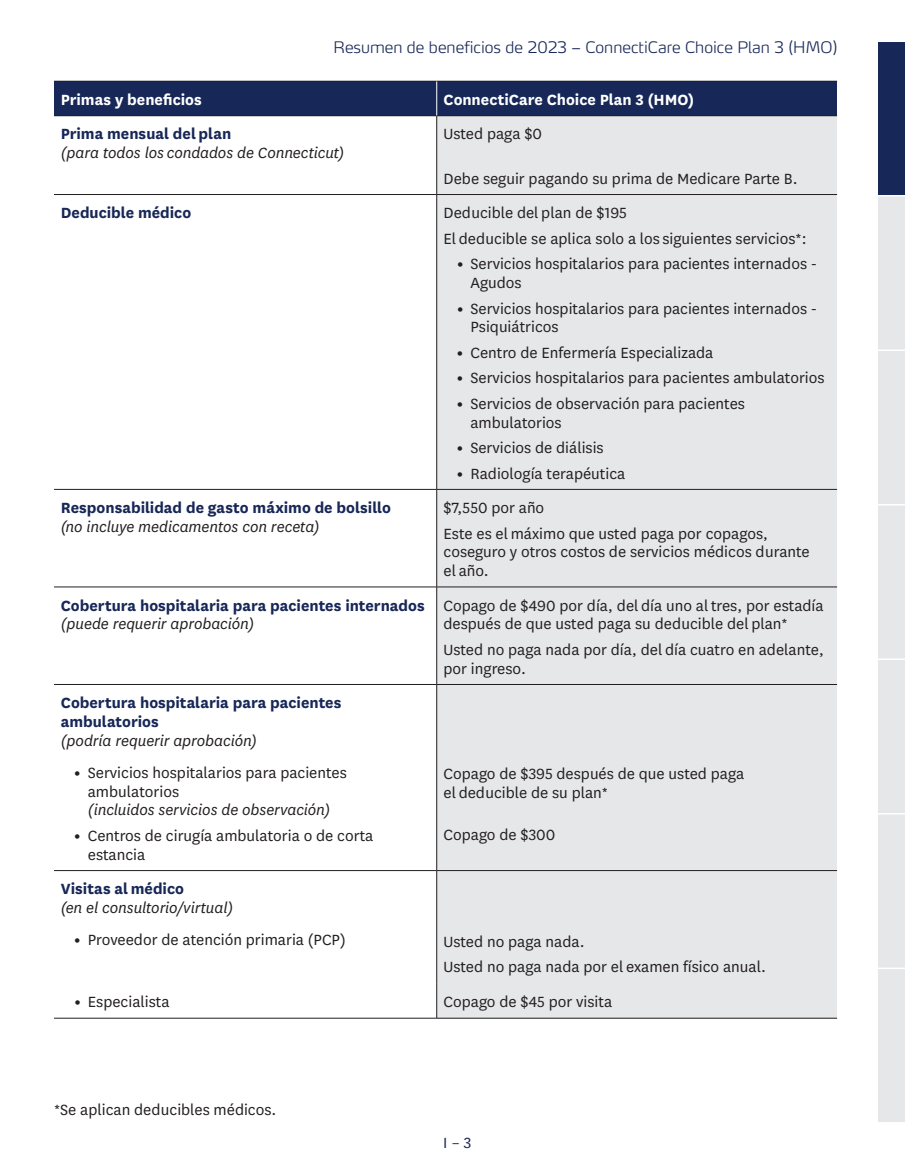
<style>
.page{position:relative;width:905px;height:1175px;background:#fff}
.page>*{position:absolute;margin:0;border:0;box-sizing:border-box;transform-origin:0 0}
.t1{font:17.25px/18.8px "National";color:#231f20}
.t2{font:700 17.25px/18.8px "National";color:#172757}
.t3{font:italic 17.25px "National";letter-spacing:-.005em;color:#231f20}
.t4{font:700 17.25px "National";color:#fff}
.t5{font:17.25px "National";color:#172757}
.t6{font:300 expanded 15.75px "Max Pro";color:#172757}
.s1{font-weight:800}
.s2{font-style:italic}
</style>
<div class="page">
<div style="left:878px;top:41px;width:26px;height:155px;background:#172757"></div>
<hr style="left:878px;top:40px;width:26px;height:2px;background:#fff">
<div style="left:878px;top:195px;width:26px;height:927px;background:#e6e7e9"></div>
<div style="left:436px;top:116px;width:401px;height:78px;background:#e6e7e9"></div>
<div style="left:436px;top:194px;width:401px;height:295px;background:#e6e7e9"></div>
<div style="left:436px;top:489px;width:401px;height:98px;background:#e6e7e9"></div>
<div style="left:436px;top:587px;width:401px;height:97px;background:#e6e7e9"></div>
<div style="left:436px;top:684px;width:401px;height:186px;background:#e6e7e9"></div>
<div style="left:436px;top:870px;width:401px;height:113px;background:#e6e7e9"></div>
<div style="left:436px;top:983px;width:401px;height:35px;background:#e6e7e9"></div>
<div style="left:436px;top:81px;width:401px;height:35px;background:#172757"></div>
<div style="left:54px;top:81px;width:382px;height:35px;background:#172757"></div>
<hr style="left:54px;top:115px;width:382px;height:1px;background:#231f20">
<hr style="left:436px;top:115px;width:401px;height:1px;background:#231f20">
<hr style="left:436px;top:116px;width:1px;height:78px;background:#231f20">
<hr style="left:54px;top:194px;width:382px;height:1px;background:#231f20">
<hr style="left:436px;top:194px;width:401px;height:1px;background:#231f20">
<hr style="left:436px;top:195px;width:1px;height:294px;background:#231f20">
<hr style="left:54px;top:489px;width:382px;height:1px;background:#231f20">
<hr style="left:436px;top:489px;width:401px;height:1px;background:#231f20">
<hr style="left:436px;top:489px;width:1px;height:98px;background:#231f20">
<hr style="left:54px;top:586px;width:382px;height:1px;background:#231f20">
<hr style="left:436px;top:586px;width:401px;height:1px;background:#231f20">
<hr style="left:436px;top:587px;width:1px;height:97px;background:#231f20">
<hr style="left:54px;top:684px;width:382px;height:1px;background:#231f20">
<hr style="left:436px;top:684px;width:401px;height:1px;background:#231f20">
<hr style="left:436px;top:684px;width:1px;height:186px;background:#231f20">
<hr style="left:54px;top:870px;width:382px;height:1px;background:#231f20">
<hr style="left:436px;top:870px;width:401px;height:1px;background:#231f20">
<hr style="left:436px;top:870px;width:1px;height:113px;background:#231f20">
<hr style="left:436px;top:983px;width:1px;height:35px;background:#231f20">
<hr style="left:436px;top:81px;width:401px;height:1px;background:#231f20">
<hr style="left:54px;top:81px;width:382px;height:1px;background:#231f20">
<hr style="left:436px;top:81px;width:1px;height:35px;background:#fff">
<hr style="left:54px;top:1018px;width:382px;height:1px;background:#231f20">
<hr style="left:436px;top:1018px;width:401px;height:1px;background:#231f20">
<p class="t6" style="left:333px;top:34px;width:505px">Resumen de beneficios de 2023 – ConnectiCare Choice Plan 3 (HMO)</p>
<p class="t4" style="left:61px;top:87px;width:143px">Primas y beneficios</p>
<p class="t4" style="left:443px;top:87px;width:252px">ConnectiCare Choice Plan 3 (HMO)</p>
<p class="t2" style="left:61px;top:123px;width:172px">Prima mensual del plan</p>
<p class="t3" style="left:61px;top:142px;width:285px">(para todos los condados de Connecticut)</p>
<p class="t1" style="left:443px;top:124px;width:100px">Usted paga $0</p>
<p class="t1" style="left:443px;top:168px;width:355px">Debe seguir pagando su prima de Medicare Parte B.</p>
<p class="t2" style="left:61px;top:202px;width:132px">Deducible médico</p>
<p class="t1" style="left:443px;top:203px;width:185px">Deducible del plan de $195</p>
<p class="t1" style="left:443px;top:228px;width:364px">El deducible se aplica solo a los siguientes servicios*:</p>
<p class="t1" style="left:470px;top:254px;width:348px;text-indent:-14px"><span class="s1">•</span> Servicios hospitalarios para pacientes internados -<br>Agudos</p>
<p class="t1" style="left:470px;top:298px;width:348px;text-indent:-13px"><span class="s1">•</span> Servicios hospitalarios para pacientes internados -<br>Psiquiátricos</p>
<p class="t1" style="left:457px;top:342px;width:258px"><span class="s1">•</span> Centro de Enfermería Especializada</p>
<p class="t1" style="left:457px;top:368px;width:369px"><span class="s1">•</span> Servicios hospitalarios para pacientes ambulatorios</p>
<p class="t1" style="left:470px;top:393px;width:276px;text-indent:-13px"><span class="s1">•</span> Servicios de observación para pacientes ambulatorios</p>
<p class="t1" style="left:457px;top:437px;width:148px"><span class="s1">•</span> Servicios de diálisis</p>
<p class="t1" style="left:457px;top:463px;width:170px"><span class="s1">•</span> Radiología terapéutica</p>
<p class="t2" style="left:61px;top:497px;width:332px">Responsabilidad de gasto máximo de bolsillo</p>
<p class="t3" style="left:61px;top:516px;width:260px">(no incluye medicamentos con receta)</p>
<p class="t1" style="left:443px;top:497px;width:102px">$7,550 por año</p>
<p class="t1" style="left:443px;top:523px;width:368px">Este es el máximo que usted paga por copagos, coseguro y otros costos de servicios médicos durante el año.</p>
<p class="t2" style="left:61px;top:594px;width:365px">Cobertura hospitalaria para pacientes internados</p>
<p class="t3" style="left:61px;top:613px;width:195px">(puede requerir aprobación)</p>
<p class="t2" style="left:61px;top:692px;width:282px">Cobertura hospitalaria para pacientes ambulatorios</p>
<p class="t3" style="left:61px;top:729px;width:198px">(podría requerir aprobación)</p>
<p class="t1" style="left:88px;top:762px;width:260px;text-indent:-14px"><span class="s1">•</span> Servicios hospitalarios para pacientes ambulatorios<br><span class="s2">(incluidos servicios de observación)</span></p>
<p class="t1" style="left:88px;top:825px;width:287px;text-indent:-13px"><span class="s1">•</span> Centros de cirugía ambulatoria o de corta estancia</p>
<p class="t2" style="left:61px;top:878px;width:125px">Visitas al médico</p>
<p class="t3" style="left:61px;top:897px;width:174px">(en el consultorio/virtual)</p>
<p class="t1" style="left:74px;top:929px;width:273px"><span class="s1">•</span> Proveedor de atención primaria (PCP)</p>
<p class="t1" style="left:74px;top:991px;width:97px"><span class="s1">•</span> Especialista</p>
<p class="t1" style="left:443px;top:595px;width:381px">Copago de $490 por día, del día uno al tres, por estadía después de que usted paga su deducible del plan*</p>
<p class="t1" style="left:443px;top:639px;width:382px">Usted no paga nada por día, del día cuatro en adelante, por ingreso.</p>
<p class="t1" style="left:443px;top:764px;width:302px">Copago de $395 después de que usted paga el deducible de su plan*</p>
<p class="t1" style="left:443px;top:824px;width:113px">Copago de $300</p>
<p class="t1" style="left:443px;top:931px;width:143px">Usted no paga nada.</p>
<p class="t1" style="left:443px;top:956px;width:324px">Usted no paga nada por el examen físico anual.</p>
<p class="t1" style="left:443px;top:991px;width:170px">Copago de $45 por visita</p>
<p class="t1" style="left:54px;top:1099px;width:224px">*Se aplican deducibles médicos.</p>
<p class="t5" style="left:443px;top:1131px;width:29px">I – 3</p>
</div>
